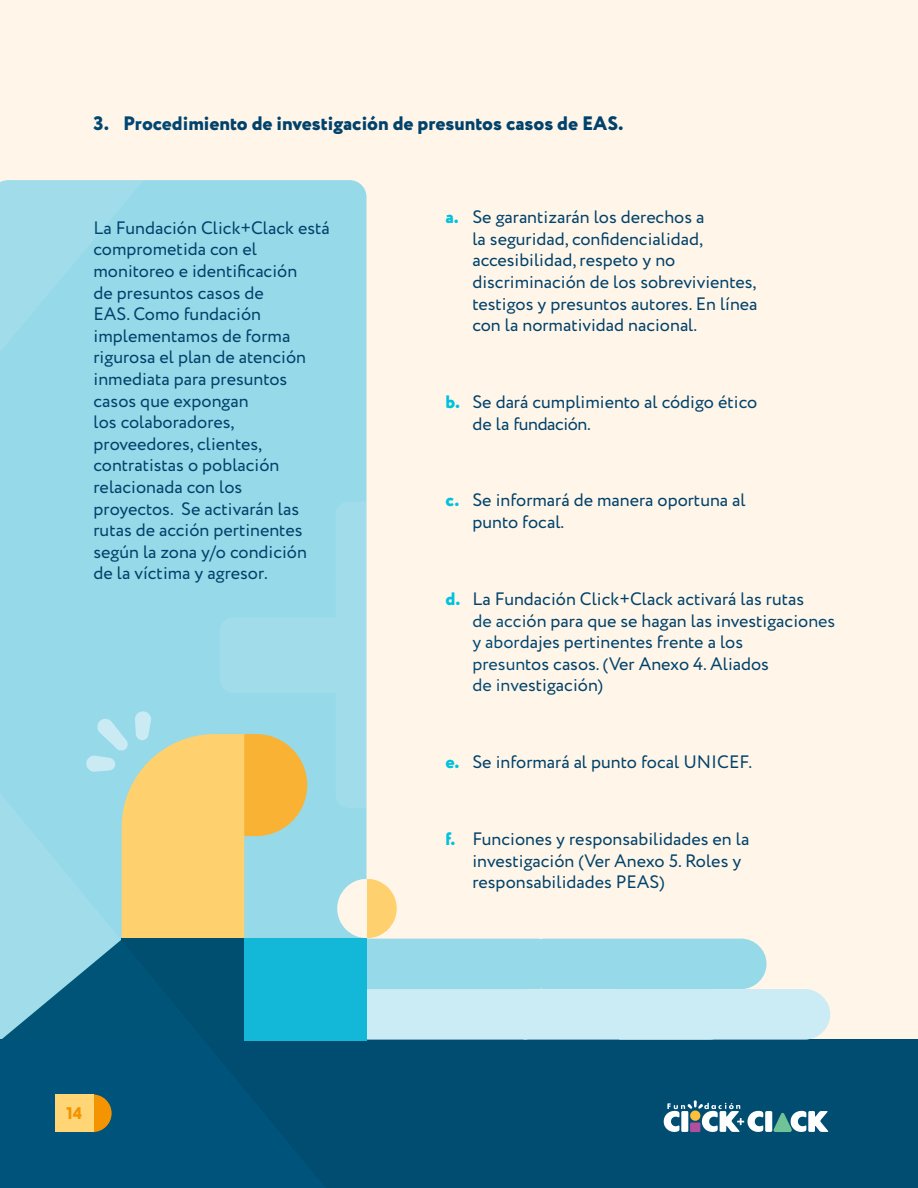
<style>
.page{position:relative;width:918px;height:1188px;background:#fff5e8}
.page>*{position:absolute;margin:0;border:0;box-sizing:border-box;transform-origin:0 0}
.t1{font:800 19.5px "Circe";color:#00426b}
.t2{font:18px/21.6px "Circe";color:#00426b}
.t3{font:700 18px "All Round Gothic";color:#f28a00}
.s1{font-weight:800;color:#00c2de}
</style>
<div class="page">
<div style="left:340px;top:180px;width:27px;height:699px;background:#96d9e8"></div>
<div style="left:0;top:1040px;width:918px;height:148px;background:#004d72"></div>
<svg style="left:340px;top:879px;width:470px;height:161px"></svg>
<div style="left:244px;top:939px;width:123px;height:102px;background:#13b8d8"></div>
<svg style="left:0;top:180px;width:340px;height:953px;background:#82c0c9"></svg>
<svg style="left:220px;top:501px;width:147px;height:307px;background:#a7d6d3"></svg>
<svg style="left:810px;top:990px;width:108px;height:142px"></svg>
<svg style="left:664px;top:1094px;width:164px;height:39px"></svg>
<p class="t1" style="left:94px;top:110px;width:532px">3. Procedimiento de investigación de presuntos casos de EAS.</p>
<p class="t2" style="left:94px;top:217px;width:238px">La Fundación Click+Clack está comprometida con el monitoreo e identificación<br>de presuntos casos de<br>EAS. Como fundación implementamos de forma rigurosa el plan de atención inmediata para presuntos casos que expongan<br>los colaboradores, proveedores, clientes, contratistas o población relacionada con los<br>proyectos. Se activarán las rutas de acción pertinentes según la zona y/o condición de la víctima y agresor.</p>
<p class="t2" style="left:472px;top:207px;width:287px;text-indent:-27px"><span class="s1">a.</span> Se garantizarán los derechos a<br>la seguridad, confidencialidad, accesibilidad, respeto y no discriminación de los sobrevivientes, testigos y presuntos autores. En línea con la normatividad nacional.</p>
<p class="t2" style="left:472px;top:392px;width:286px;text-indent:-27px"><span class="s1">b.</span> Se dará cumplimiento al código ético de la fundación.</p>
<p class="t2" style="left:472px;top:490px;width:275px;text-indent:-27px"><span class="s1">c.</span> Se informará de manera oportuna al punto focal.</p>
<p class="t2" style="left:472px;top:589px;width:364px;text-indent:-27px"><span class="s1">d.</span> La Fundación Click+Clack activará las rutas<br>de acción para que se hagan las investigaciones y abordajes pertinentes frente a los<br>presuntos casos. (Ver Anexo 4. Aliados<br>de investigación)</p>
<p class="t2" style="left:445px;top:752px;width:308px"><span class="s1">e.</span> Se informará al punto focal UNICEF.</p>
<p class="t2" style="left:472px;top:829px;width:278px;text-indent:-27px"><span class="s1">f.</span> Funciones y responsabilidades en la investigación (Ver Anexo 5. Roles y responsabilidades PEAS)</p>
<p class="t3" style="left:66px;top:1102px;width:18px">14</p>
</div>
